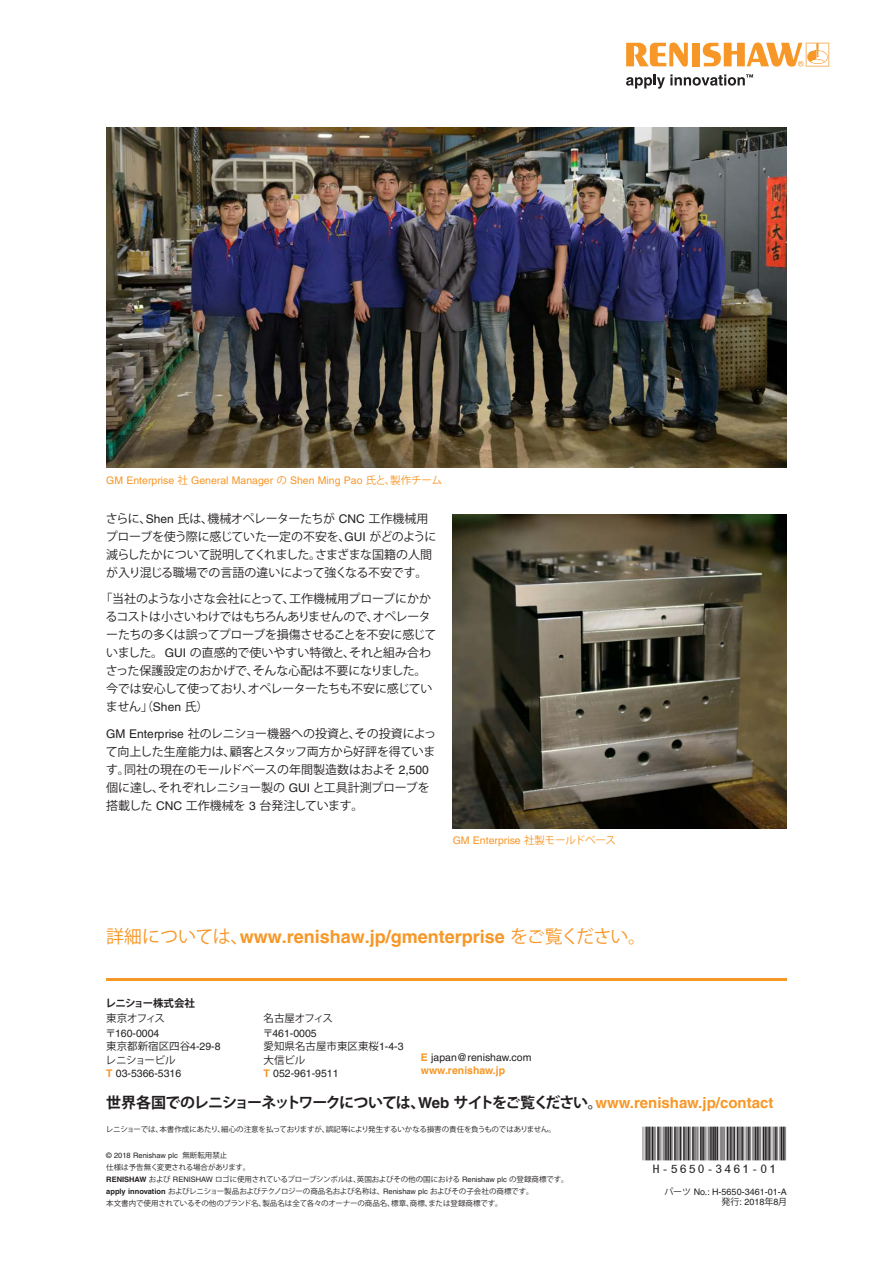
<style>
.page{position:relative;width:893px;height:1263px;background:#fff}
.page>*{position:absolute;margin:0;border:0;box-sizing:border-box;transform-origin:0 0}
.t1{font:48px "MBH16 B";color:#231f20}
.Call_to_action{font:700 18px "Helvetica LT Pro";color:#f79727}
.t2{font:700 15px "Koz Go Std";letter-spacing:-.075em;color:#231f20}
.Main_body_text_8pt{font:12px/18px "Koz Go Std";letter-spacing:-.02em;color:#231f20}
.t3{font:10.5px/13.5px "Helvetica LT Pro";color:#231f20}
.Caption_text_7pt{font:10.5px "Helvetica LT Pro";color:#f79727}
.t4{font:10.5px "Koz Go Std";color:#231f20}
.t5{font:700 10.5px "Koz Go Std";letter-spacing:-.025em;color:#231f20}
.t6{font:10.5px "Koz Go Std";letter-spacing:-.025em;color:#231f20}
.t7{font:10.5px "Koz Go Std";letter-spacing:-.05em;color:#231f20}
.t8{font:9px "Helvetica LT Pro";color:#231f20}
.t9{font:7.5px/12px "Koz Go Std";letter-spacing:-.02em;color:#231f20}
.t10{font:7.5px "Helvetica LT Pro";color:#231f20}
.s1{font-family:"Koz Go Std"}
.s2{font-family:"Helvetica LT Pro"}
.s3{font-family:"Koz Go Std";font-weight:400}
.s4{font-weight:700;color:#f79727}
.s5{font-family:"Helvetica LT Pro";color:#f79727}
.s6{font-family:"Helvetica LT Pro";font-weight:700}
</style>
<div class="page">
<svg style="left:626px;top:43px;width:62px;height:24px"></svg>
<div style="left:692px;top:43px;width:8px;height:23px;background:#f79727"></div>
<svg style="left:703px;top:43px;width:126px;height:24px"></svg>
<svg style="left:626px;top:74px;width:127px;height:15px"></svg>
<hr style="left:106px;top:978px;width:681px;height:2px;background:#f79727">
<img style="left:106px;top:128px;width:681px;height:340px">
<img style="left:453px;top:514px;width:334px;height:314px">
<p class="Caption_text_7pt" style="left:106px;top:474px;width:338px">GM Enterprise <span class="s1">社</span> General Manager <span class="s1">の</span> Shen Ming Pao <span class="s1">氏と、製作チーム</span></p>
<p class="Main_body_text_8pt" style="left:106px;top:510px;width:332px">さらに、<span class="s2">Shen</span> 氏は、機械オペレーターたちが <span class="s2">CNC</span> 工作機械用プローブを使う際に感じていた一定の不安を、<span class="s2">GUI</span> がどのように減らしたかについて説明してくれました。さまざまな国籍の人間が入り混じる職場での言語の違いによって強くなる不安です。</p>
<p class="Main_body_text_8pt" style="left:106px;top:590px;width:332px;text-indent:-5px">「当社のような小さな会社にとって、工作機械用プローブにかかるコストは小さいわけではもちろんありませんので、オペレーターたちの多くは誤ってプローブを損傷させることを不安に感じていました。 <span class="s2">GUI</span> の直感的で使いやすい特徴と、それと組み合わさった保護設定のおかげで、そんな心配は不要になりました。今では安心して使っており、オペレーターたちも不安に感じていません」（<span class="s2">Shen</span> 氏）</p>
<p class="Main_body_text_8pt" style="left:106px;top:725px;width:332px"><span class="s2">GM Enterprise</span> 社のレニショー機器への投資と、その投資によって向上した生産能力は、顧客とスタッフ両方から好評を得ています。同社の現在のモールドベースの年間製造数はおよそ <span class="s2">2,500</span>個に達し、それぞれレニショー製の <span class="s2">GUI</span> と工具計測プローブを搭載した <span class="s2">CNC</span> 工作機械を <span class="s2">3</span> 台発注しています。</p>
<p class="Caption_text_7pt" style="left:453px;top:835px;width:165px">GM Enterprise <span class="s1">社製モールドベース</span></p>
<p class="Call_to_action" style="left:106px;top:926px;width:541px"><span class="s3">詳細については、</span>www.renishaw.jp/gmenterprise <span class="s3">をご覧ください。</span></p>
<p class="t5" style="left:105px;top:996px;width:91px">レニショー株式会社</p>
<p class="t4" style="left:106px;top:1011px;width:60px">東京オフィス</p>
<p class="t3" style="left:105px;top:1026px;width:56px"><span class="s1">〒</span>160-0004</p>
<p class="t4" style="left:106px;top:1040px;width:116px">東京都新宿区四谷<span class="s2">4-29-8</span></p>
<p class="t6" style="left:106px;top:1053px;width:72px">レニショービル</p>
<p class="t3" style="left:106px;top:1067px;width:76px"><span class="s4">T</span> 03-5366-5316</p>
<p class="t7" style="left:264px;top:1011px;width:71px">名古屋オフィス</p>
<p class="t3" style="left:263px;top:1026px;width:56px"><span class="s1">〒</span>461-0005</p>
<p class="t4" style="left:264px;top:1040px;width:142px">愛知県名古屋市東区東桜<span class="s2">1-4-3</span></p>
<p class="t4" style="left:264px;top:1053px;width:43px">大信ビル</p>
<p class="t3" style="left:264px;top:1067px;width:76px"><span class="s4">T</span> 052-961-9511</p>
<p class="t3" style="left:421px;top:1050px;width:112px"><span class="s4">E</span> japan@renishaw.com <span class="s4">www.renishaw.jp</span></p>
<p class="t2" style="left:106px;top:1093px;width:668px">世界各国でのレニショーネットワークについては、<span class="s2">Web</span> サイトをご覧ください。<span class="s5">www.renishaw.jp/contact</span></p>
<p class="t9" style="left:106px;top:1124px;width:452px">レニショーでは、本書作成にあたり、細心の注意を払っておりますが、誤記等により発生するいかなる損害の責任を負うものではありません。</p>
<p class="t10" style="left:106px;top:1151px;width:123px">© 2018 Renishaw plc <span class="s1">無断転用禁止</span></p>
<p class="t9" style="left:106px;top:1161px;width:146px">仕様は予告無く変更される場合があります。</p>
<p class="t9" style="left:106px;top:1173px;width:464px"><span class="s6">RENISHAW</span> および <span class="s2">RENISHAW</span> ロゴに使用されているプローブシンボルは、英国およびその他の国における <span class="s2">Renishaw plc</span> の登録商標です。</p>
<p class="t9" style="left:106px;top:1185px;width:429px"><span class="s6">apply innovation</span> およびレニショー製品およびテクノロジーの商品名および名称は、<span class="s2">Renishaw plc</span> およびその子会社の商標です。本文書内で使用されているその他のブランド名、製品名は全て各々のオーナーの商品名、標章、商標、または登録商標です。</p>
<p class="t8" style="left:664px;top:1186px;width:124px"><span class="s1">パーツ</span> No.: H-5650-3461-01-A</p>
<p class="t1" style="left:643px;top:1128px;width:145px">*H-5650-3461-01*</p>
<p class="t8" style="left:722px;top:1196px;width:67px"><span class="s1">発行</span>: 2018<span class="s1">年</span>8<span class="s1">月</span></p>
</div>
